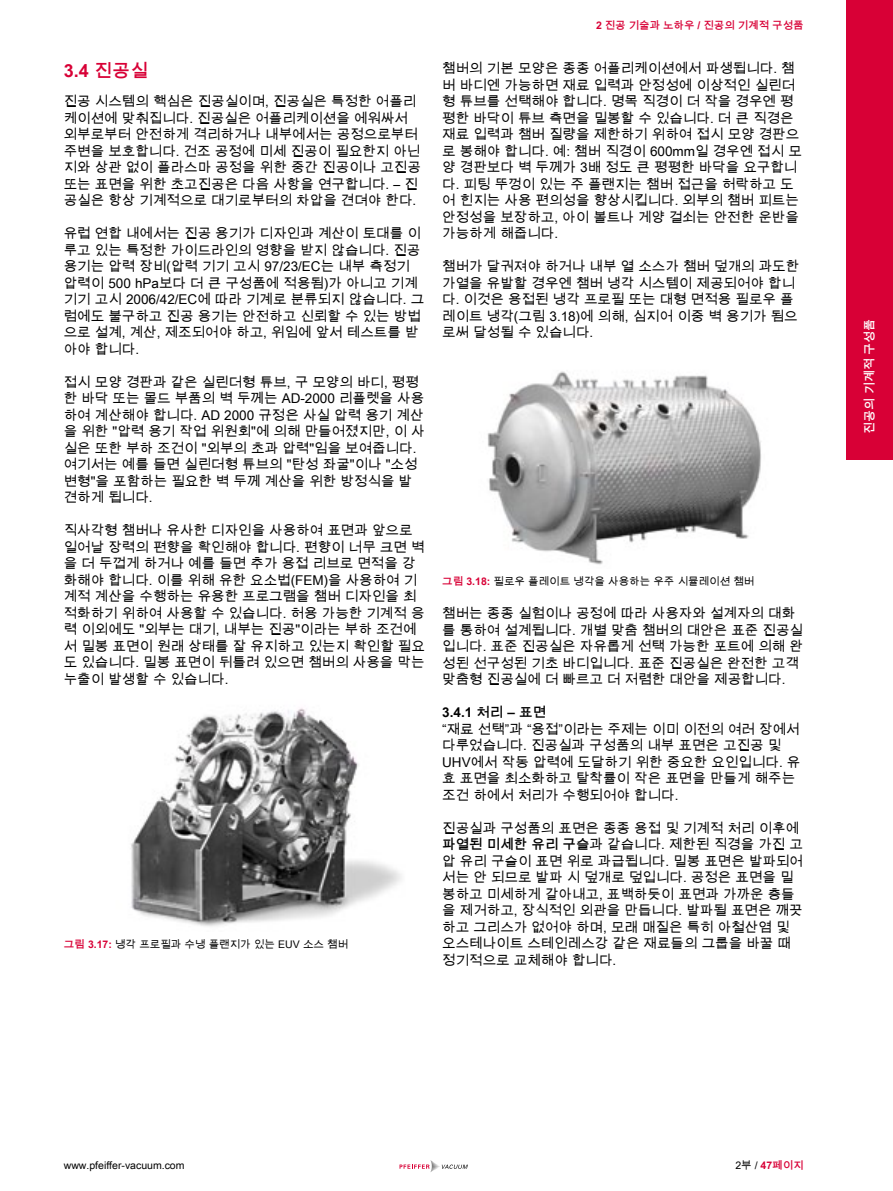
<style>
.page{position:relative;width:893px;height:1191px;background:#fff}
.page>*{position:absolute;margin:0;border:0;box-sizing:border-box;transform-origin:0 0}
.t1{font:700 18px "Arial Unicode MS";color:#d80036}
.t2{font:13.5px/16.5px "Arial Unicode MS";color:#000}
.t3{font:700 13.5px "Arial Unicode MS";color:#000}
.t4{font:700 12px "Arial Unicode MS";color:#fff}
.t5{font:10.5px "Arial Unicode MS";color:#000}
.t6{font:700 10.5px "Arial Unicode MS";color:#d80036}
.s1{font-weight:700;color:#d80036}
.s2{font-weight:700}
.s3{font-weight:400;color:#000}
</style>
<div class="page">
<svg style="left:400px;top:1160px;width:68px;height:12px"></svg>
<div style="left:846px;top:0;width:47px;height:149px;background:#d80036"></div>
<div style="left:846px;top:149px;width:47px;height:149px;background:#d80036"></div>
<div style="left:846px;top:298px;width:47px;height:161px;background:#d80036"></div>
<img style="left:130px;top:708px;width:272px;height:219px">
<img style="left:487px;top:371px;width:274px;height:194px">
<h1 class="t1" style="left:64px;top:57px;width:86px">3.4 진공실</h1>
<p class="t2" style="left:64px;top:93px;width:359px">진공 시스템의 핵심은 진공실이며, 진공실은 특정한 어플리 케이션에 맞춰집니다. 진공실은 어플리케이션을 에워싸서 외부로부터 안전하게 격리하거나 내부에서는 공정으로부터 주변을 보호합니다. 건조 공정에 미세 진공이 필요한지 아닌 지와 상관 없이 플라스마 공정을 위한 중간 진공이나 고진공 또는 표면을 위한 초고진공은 다음 사항을 연구합니다. – 진 공실은 항상 기계적으로 대기로부터의 차압을 견뎌야 한다.</p>
<p class="t2" style="left:64px;top:225px;width:362px">유럽 연합 내에서는 진공 용기가 디자인과 계산이 토대를 이 루고 있는 특정한 가이드라인의 영향을 받지 않습니다. 진공 용기는 압력 장비(압력 기기 고시 97/23/EC는 내부 측정기 압력이 500 hPa보다 더 큰 구성품에 적용됨)가 아니고 기계 기기 고시 2006/42/EC에 따라 기계로 분류되지 않습니다. 그 럼에도 불구하고 진공 용기는 안전하고 신뢰할 수 있는 방법 으로 설계, 계산, 제조되어야 하고, 위임에 앞서 테스트를 받 아야 합니다.</p>
<p class="t2" style="left:64px;top:373px;width:362px">접시 모양 경판과 같은 실린더형 튜브, 구 모양의 바디, 평평 한 바닥 또는 몰드 부품의 벽 두께는 AD-2000 리플렛을 사용 하여 계산해야 합니다. AD 2000 규정은 사실 압력 용기 계산 을 위한 "압력 용기 작업 위원회"에 의해 만들어졌지만, 이 사 실은 또한 부하 조건이 "외부의 초과 압력"임을 보여줍니다. 여기서는 예를 들면 실린더형 튜브의 "탄성 좌굴"이나 "소성 변형"을 포함하는 필요한 벽 두께 계산을 위한 방정식을 발 견하게 됩니다.</p>
<p class="t2" style="left:64px;top:522px;width:363px">직사각형 챔버나 유사한 디자인을 사용하여 표면과 앞으로 일어날 장력의 편향을 확인해야 합니다. 편향이 너무 크면 벽 을 더 두껍게 하거나 예를 들면 추가 용접 리브로 면적을 강 화해야 합니다. 이를 위해 유한 요소법(FEM)을 사용하여 기 계적 계산을 수행하는 유용한 프로그램을 챔버 디자인을 최 적화하기 위하여 사용할 수 있습니다. 허용 가능한 기계적 응 력 이외에도 "외부는 대기, 내부는 진공"이라는 부하 조건에 서 밀봉 표면이 원래 상태를 잘 유지하고 있는지 확인할 필요 도 있습니다. 밀봉 표면이 뒤틀려 있으면 챔버의 사용을 막는 누출이 발생할 수 있습니다.</p>
<p class="t5" style="left:64px;top:937px;width:286px"><span class="s1">그림 3.17:</span> 냉각 프로필과 수냉 플랜지가 있는 EUV 소스 챔버</p>
<p class="t6" style="left:596px;top:17px;width:209px">2 진공 기술과 노하우 / 진공의 기계적 구성품</p>
<p class="t2" style="left:442px;top:60px;width:361px">챔버의 기본 모양은 종종 어플리케이션에서 파생됩니다. 챔 버 바디엔 가능하면 재료 입력과 안정성에 이상적인 실린더 형 튜브를 선택해야 합니다. 명목 직경이 더 작을 경우엔 평 평한 바닥이 튜브 측면을 밀봉할 수 있습니다. 더 큰 직경은 재료 입력과 챔버 질량을 제한하기 위하여 접시 모양 경판으 로 봉해야 합니다. 예: 챔버 직경이 600mm일 경우엔 접시 모 양 경판보다 벽 두께가 3배 정도 큰 평평한 바닥을 요구합니 다. 피팅 뚜껑이 있는 주 플랜지는 챔버 접근을 허락하고 도 어 힌지는 사용 편의성을 향상시킵니다. 외부의 챔버 피트는 안정성을 보장하고, 아이 볼트나 게양 걸쇠는 안전한 운반을 가능하게 해줍니다.</p>
<p class="t2" style="left:442px;top:258px;width:359px">챔버가 달궈져야 하거나 내부 열 소스가 챔버 덮개의 과도한 가열을 유발할 경우엔 챔버 냉각 시스템이 제공되어야 합니 다. 이것은 용접된 냉각 프로필 또는 대형 면적용 필로우 플 레이트 냉각(그림 3.18)에 의해, 심지어 이중 벽 용기가 됨으 로써 달성될 수 있습니다.</p>
<p class="t5" style="left:442px;top:574px;width:314px"><span class="s1">그림 3.18:</span> 필로우 플레이트 냉각을 사용하는 우주 시뮬레이션 챔버</p>
<p class="t2" style="left:442px;top:605px;width:362px">챔버는 종종 실험이나 공정에 따라 사용자와 설계자의 대화 를 통하여 설계됩니다. 개별 맞춤 챔버의 대안은 표준 진공실 입니다. 표준 진공실은 자유롭게 선택 가능한 포트에 의해 완 성된 선구성된 기초 바디입니다. 표준 진공실은 완전한 고객 맞춤형 진공실에 더 빠르고 더 저렴한 대안을 제공합니다.</p>
<p class="t3" style="left:442px;top:702px;width:105px">3.4.1 처리 – 표면</p>
<p class="t2" style="left:442px;top:720px;width:360px">“재료 선택”과 “용접”이라는 주제는 이미 이전의 여러 장에서 다루었습니다. 진공실과 구성품의 내부 표면은 고진공 및<br>UHV에서 작동 압력에 도달하기 위한 중요한 요인입니다. 유 효 표면을 최소화하고 탈착률이 작은 표면을 만들게 해주는 조건 하에서 처리가 수행되어야 합니다.</p>
<p class="t2" style="left:442px;top:819px;width:362px">진공실과 구성품의 표면은 종종 용접 및 기계적 처리 이후에 <span class="s2">파열된 미세한 유리 구슬</span>과 같습니다. 제한된 직경을 가진 고 압 유리 구슬이 표면 위로 과급됩니다. 밀봉 표면은 발파되어 서는 안 되므로 발파 시 덮개로 덮입니다. 공정은 표면을 밀 봉하고 미세하게 갈아내고, 표백하듯이 표면과 가까운 층들 을 제거하고, 장식적인 외관을 만듭니다. 발파될 표면은 깨끗 하고 그리스가 없어야 하며, 모래 매질은 특히 아철산염 및 오스테나이트 스테인레스강 같은 재료들의 그룹을 바꿀 때 정기적으로 교체해야 합니다.</p>
<p class="t4" style="left:861px;top:434px;width:116px;rotate:-90deg">진공의 기계적 구성품</p>
<p class="t5" style="left:64px;top:1157px;width:122px">www.pfeiffer-vacuum.com</p>
<p class="t6" style="left:735px;top:1157px;width:70px"><span class="s3">2부 /</span> 47페이지</p>
</div>
